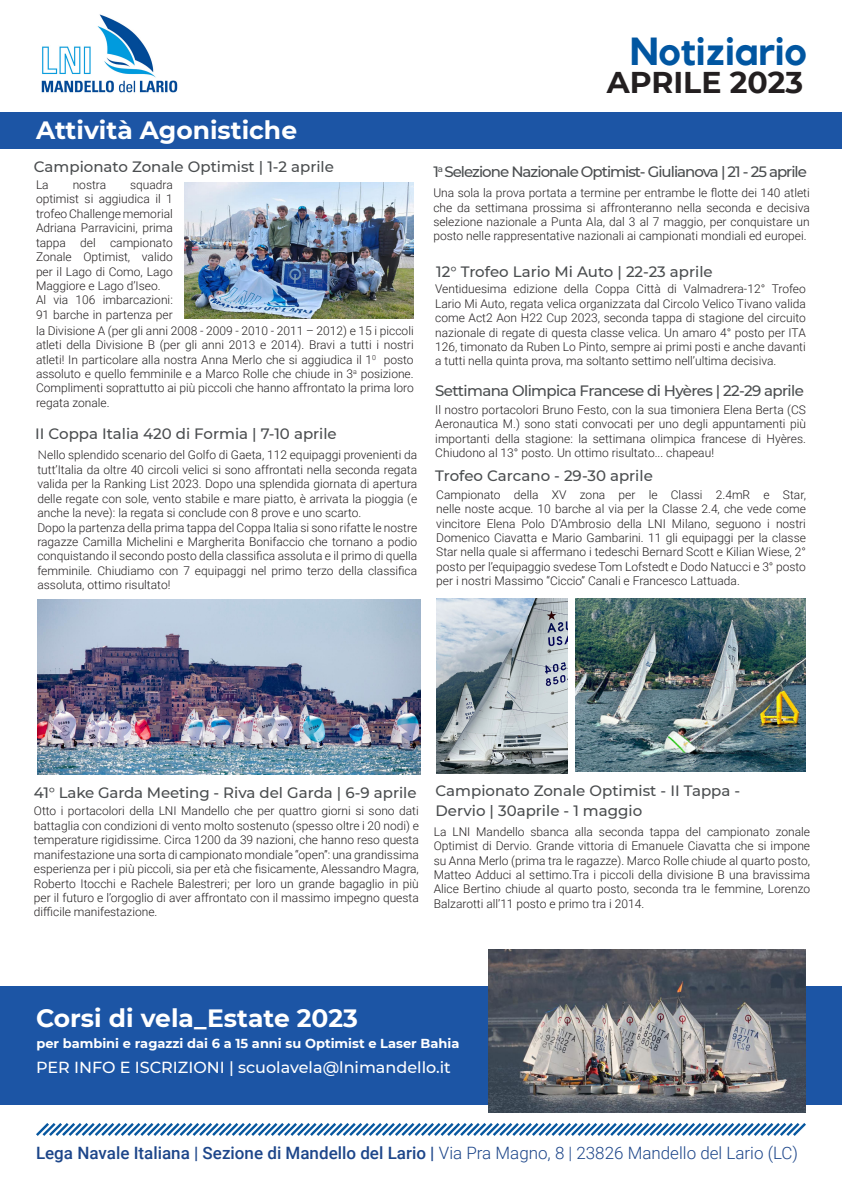
<style>
.page{position:relative;width:842px;height:1191px;background:#fff}
.page>*{position:absolute;margin:0;border:0;box-sizing:border-box;transform-origin:0 0}
.t1{font:700 39px "Kollektif";color:#0156a1}
.t2{font:700 30px "Montserrat";color:#231f20}
.t3{font:700 25px "Montserrat";color:#fff}
.t4{font:500 17px "Roboto";color:#1d468a}
.t5{font:500 16px "Montserrat";color:#fff}
.t6{font:500 15px/20px "Montserrat";letter-spacing:-.005em;color:#4a4d4f}
.t7{font:500 15px "Montserrat";letter-spacing:-.065em;color:#4a4d4f}
.t8{font:500 15px "Montserrat";letter-spacing:-.04em;color:#4a4d4f}
.t9{font:700 13px "Montserrat";color:#fff}
.t10{font:300 12px/14.4px "Roboto";color:#231f20;text-align:justify}
.s1{font-family:"Montserrat"}
.s2{font-weight:300}
</style>
<div class="page">
<svg style="left:36px;top:1123px;width:770px;height:13px"></svg>
<div style="left:0;top:985px;width:842px;height:119px;background:#1c55a5"></div>
<img style="left:488px;top:949px;width:318px;height:163px">
<div style="left:0;top:112px;width:842px;height:36px;background:#1c55a5"></div>
<img style="left:41px;top:14px;width:137px;height:79px">
<img style="left:184px;top:182px;width:230px;height:136px">
<img style="left:575px;top:599px;width:231px;height:172px">
<img style="left:436px;top:599px;width:131px;height:174px">
<img style="left:37px;top:599px;width:384px;height:175px">
<p class="t1" style="left:630px;top:28px;width:178px">Notiziario</p>
<p class="t3" style="left:36px;top:112px;width:263px">Attività Agonistiche</p>
<p class="t6" style="left:34px;top:156px;width:302px">Campionato Zonale Optimist | 1-2 aprile</p>
<p class="t10" style="left:36px;top:177px;width:138px;text-indent:94px">squadra optimist si aggiudica il 1 trofeo Challenge memorial Adriana Parravicini, prima tappa del campionato Zonale Optimist, valido per il Lago di Como, Lago Maggiore e Lago d’Iseo.</p>
<p class="t10" style="left:36px;top:292px;width:138px">Al via 106 imbarcazioni:<br>91 barche in partenza per</p>
<p class="t10" style="left:36px;top:177px;width:14px">La</p>
<p class="t10" style="left:73px;top:177px;width:35px">nostra</p>
<p class="t10" style="left:36px;top:323px;width:379px">la Divisione A (per gli anni 2008 - 2009 - 2010 - 2011 – 2012) e 15 i piccoli atleti della Divisione B (per gli anni 2013 e 2014). Bravi a tutti i nostri atleti! In particolare alla nostra Anna Merlo che si aggiudica il 1<sup>0</sup> posto assoluto e quello femminile e a Marco Rolle che chiude in 3<sup>a</sup> posizione.<br>Complimenti soprattutto ai più piccoli che hanno affrontato la prima loro regata zonale.</p>
<p class="t6" style="left:35px;top:423px;width:303px">II Coppa Italia 420 di Formia | 7-10 aprile</p>
<p class="t10" style="left:37px;top:447px;width:381px"><span class="s1">N</span>ello splendido scenario del Golfo di Gaeta, 112 equipaggi provenienti da tutt’Italia da oltre 40 circoli velici si sono affrontati nella seconda regata valida per la Ranking List 2023. Dopo una splendida giornata di apertura delle regate con sole, vento stabile e mare piatto, è arrivata la pioggia (e anche la neve): la regata si conclude con 8 prove e uno scarto.</p>
<p class="t10" style="left:37px;top:519px;width:381px">Dopo la partenza della prima tappa del Coppa Italia si sono rifatte le nostre ragazze Camilla Michelini e Margherita Bonifaccio che tornano a podio conquistando il secondo posto della classifica assoluta e il primo di quella femminile. Chiudiamo con 7 equipaggi nel primo terzo della classifica assoluta, ottimo risultato!</p>
<p class="t2" style="left:607px;top:61px;width:198px">APRILE 2023</p>
<p class="t7" style="left:433px;top:161px;width:375px">1<sup>a</sup> Selezione Nazionale Optimist- Giulianova | 21 - 25 aprile</p>
<p class="t10" style="left:433px;top:185px;width:378px">Una sola la prova portata a termine per entrambe le flotte dei 140 atleti che da settimana prossima si affronteranno nella seconda e decisiva selezione nazionale a Punta Ala, dal 3 al 7 maggio, per conquistare un posto nelle rappresentative nazionali ai campionati mondiali ed europei.</p>
<p class="t6" style="left:436px;top:261px;width:278px">12° Trofeo Lario Mi Auto | 22-23 aprile</p>
<p class="t10" style="left:435px;top:281px;width:372px">Ventiduesima edizione della Coppa Città di Valmadrera-12° Trofeo Lario Mi Auto, regata velica organizzata dal Circolo Velico Tivano valida come Act2 Aon H22 Cup 2023, seconda tappa di stagione del circuito nazionale di regate di questa classe velica. Un amaro 4° posto per ITA 126, timonato da Ruben Lo Pinto, sempre ai primi posti e anche davanti a tutti nella quinta prova, ma soltanto settimo nell’ultima decisiva.</p>
<p class="t8" style="left:435px;top:380px;width:370px">Settimana Olimpica Francese di Hyères | 22-29 aprile</p>
<p class="t10" style="left:435px;top:402px;width:372px">Il nostro portacolori Bruno Festo, con la sua timoniera Elena Berta (CS Aeronautica M.) sono stati convocati per uno degli appuntamenti più importanti della stagione: la settimana olimpica francese di Hyères.<br>Chiudono al 13° posto. Un ottimo risultato... chapeau!</p>
<p class="t6" style="left:435px;top:465px;width:219px">Trofeo Carcano - 29-30 aprile</p>
<p class="t10" style="left:436px;top:487px;width:371px">Campionato della XV zona per le Classi 2.4mR e Star, nelle noste acque. 10 barche al via per la Classe 2.4, che vede come vincitore Elena Polo D’Ambrosio della LNI Milano, seguono i nostri Domenico Ciavatta e Mario Gambarini. 11 gli equipaggi per la classe Star nella quale si affermano i tedeschi Bernard Scott e Kilian Wiese, 2° posto per l’equipaggio svedese Tom Lofstedt e Dodo Natucci e 3° posto per i nostri Massimo “Ciccio” Canali e Francesco Lattuada.</p>
<p class="t6" style="left:34px;top:782px;width:384px">41° Lake Garda Meeting - Riva del Garda | 6-9 aprile</p>
<p class="t10" style="left:34px;top:803px;width:386px">Otto i portacolori della LNI Mandello che per quattro giorni si sono dati battaglia con condizioni di vento molto sostenuto (spesso oltre i 20 nodi) e temperature rigidissime. Circa 1200 da 39 nazioni, che hanno reso questa manifestazione una sorta di campionato mondiale “open”: una grandissima esperienza per i più piccoli, sia per età che fisicamente, Alessandro Magra, Roberto Itocchi e Rachele Balestreri; per loro un grande bagaglio in più per il futuro e l’orgoglio di aver affrontato con il massimo impegno questa difficile manifestazione.</p>
<p class="t6" style="left:435px;top:780px;width:306px">Campionato Zonale Optimist - II Tappa -<br>Dervio | 30aprile - 1 maggio</p>
<p class="t10" style="left:434px;top:824px;width:378px">La LNI Mandello sbanca alla seconda tappa del campionato zonale Optimist di Dervio. Grande vittoria di Emanuele Ciavatta che si impone su Anna Merlo (prima tra le ragazze). Marco Rolle chiude al quarto posto, Matteo Adduci al settimo.Tra i piccoli della divisione B una bravissima Alice Bertino chiude al quarto posto, seconda tra le femmine, Lorenzo Balzarotti all’11 posto e primo tra i 2014.</p>
<p class="t3" style="left:36px;top:1000px;width:323px">Corsi di vela_Estate 2023</p>
<p class="t9" style="left:36px;top:1034px;width:425px">per bambini e ragazzi dai 6 a 15 anni su Optimist e Laser Bahia</p>
<p class="t5" style="left:36px;top:1056px;width:416px">PER INFO E ISCRIZIONI | scuolavela@lnimandello.it</p>
<h3 class="t4" style="left:36px;top:1141px;width:763px">Lega Navale Italiana | Sezione di Mandello del Lario | <span class="s2">Via Pra Magno, 8 | 23826 Mandello del Lario (LC)</span></h3>
</div>
